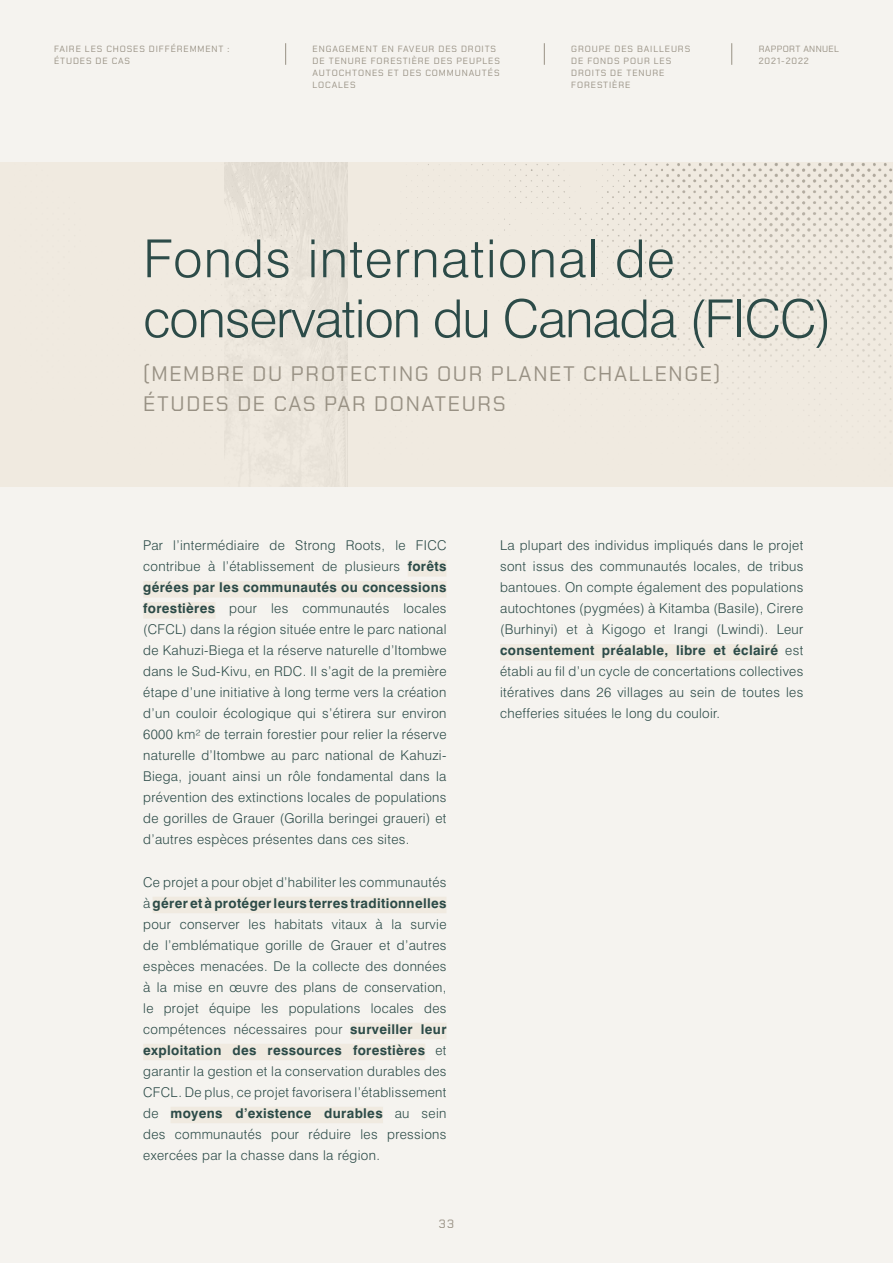
<style>
.page{position:relative;width:893px;height:1263px;background:#f5f3ef}
.page>*{position:absolute;margin:0;border:0;box-sizing:border-box;transform-origin:0 0}
.t1{font:300 52.5px/60px "Swiss 721";letter-spacing:-.02em;color:#2c4b48}
.t2{font:21px/30px "Chakra Petch";letter-spacing:.08em;color:#989184}
.t3{font:300 13.5px/21px "Swiss 721";letter-spacing:.025em;color:#2c4b48;text-align:justify}
.t4{font:12px "Chakra Petch";color:#989184}
.t5{font:9px/12px "Chakra Petch";letter-spacing:.1em;color:#989184}
.t6{font:9px/12px "Chakra Petch";letter-spacing:.04em;color:#989184}
.s1{font-weight:700}
</style>
<div class="page">
<div style="left:1px;top:162px;width:892px;height:324px;background:#f0eae0"></div>
<div style="left:224px;top:162px;width:124px;height:324px;background:#f0eae0"></div>
<img style="left:0;top:162px;width:1px;height:324px">
<svg style="left:285px;top:43px;width:1px;height:22px"></svg>
<svg style="left:544px;top:43px;width:1px;height:22px"></svg>
<svg style="left:731px;top:43px;width:1px;height:22px"></svg>
<div style="left:408px;top:560px;width:38px;height:17px;background:#f0eae0"></div>
<div style="left:143px;top:581px;width:303px;height:17px;background:#f0eae0"></div>
<div style="left:143px;top:602px;width:73px;height:17px;background:#f0eae0"></div>
<div style="left:153px;top:897px;width:293px;height:16px;background:#f0eae0"></div>
<div style="left:350px;top:1023px;width:96px;height:16px;background:#f0eae0"></div>
<div style="left:143px;top:1044px;width:282px;height:16px;background:#f0eae0"></div>
<div style="left:171px;top:1107px;width:212px;height:16px;background:#f0eae0"></div>
<div style="left:500px;top:644px;width:278px;height:17px;background:#f0eae0"></div>
<p class="t5" style="left:54px;top:43px;width:177px">FAIRE LES CHOSES DIFFÉREMMENT :<br>ÉTUDES DE CAS</p>
<p class="t5" style="left:571px;top:43px;width:120px">GROUPE DES BAILLEURS<br>DE FONDS POUR LES<br>DROITS DE TENURE<br>FORESTIÈRE</p>
<p class="t5" style="left:313px;top:43px;width:189px">ENGAGEMENT EN FAVEUR DES DROITS<br>DE TENURE FORESTIÈRE DES PEUPLES<br>AUTOCHTONES ET DES COMMUNAUTÉS<br>LOCALES</p>
<p class="t6" style="left:759px;top:43px;width:82px">RAPPORT ANNUEL<br>2021-2022</p>
<h1 class="t1" style="left:143px;top:228px;width:690px">Fonds international de conservation du Canada (FICC)</h1>
<h2 class="t2" style="left:143px;top:358px;width:578px">(MEMBRE DU PROTECTING OUR PLANET CHALLENGE)<br>ÉTUDES DE CAS PAR DONATEURS</h2>
<p class="t3" style="left:143px;top:535px;width:305px">Par l’intermédiaire de Strong Roots, le FICC contribue à l’établissement de plusieurs <span class="s1">forêts gérées par les communautés ou concessions forestières</span> pour les communautés locales (CFCL) dans la région située entre le parc national de Kahuzi-Biega et la réserve naturelle d’Itombwe dans le Sud-Kivu, en RDC. Il s’agit de la première étape d’une initiative à long terme vers la création d’un couloir écologique qui s’étirera sur environ 6000 km² de terrain forestier pour relier la réserve naturelle d’Itombwe au parc national de Kahuzi-Biega, jouant ainsi un rôle fondamental dans la prévention des extinctions locales de populations de gorilles de Grauer (Gorilla beringei graueri) et d’autres espèces présentes dans ces sites.</p>
<p class="t3" style="left:143px;top:872px;width:305px">Ce projet a pour objet d’habiliter les communautés à <span class="s1">gérer et à protéger leurs terres traditionnelles </span>pour conserver les habitats vitaux à la survie de l’emblématique gorille de Grauer et d’autres espèces menacées. De la collecte des données à la mise en œuvre des plans de conservation, le projet équipe les populations locales des compétences nécessaires pour <span class="s1">surveiller leur exploitation des ressources forestières</span> et garantir la gestion et la conservation durables des CFCL. De plus, ce projet favorisera l’établissement de <span class="s1">moyens d’existence durables</span> au sein des communautés pour réduire les pressions exercées par la chasse dans la région.</p>
<p class="t4" style="left:439px;top:1217px;width:17px">33</p>
<p class="t3" style="left:500px;top:535px;width:305px">La plupart des individus impliqués dans le projet sont issus des communautés locales, de tribus bantoues. On compte également des populations autochtones (pygmées) à Kitamba (Basile), Cirere (Burhinyi) et à Kigogo et Irangi (Lwindi). Leur <span class="s1">consentement préalable, libre et éclairé</span> est établi au fil d’un cycle de concertations collectives itératives dans 26 villages au sein de toutes les chefferies situées le long du couloir.</p>
</div>
